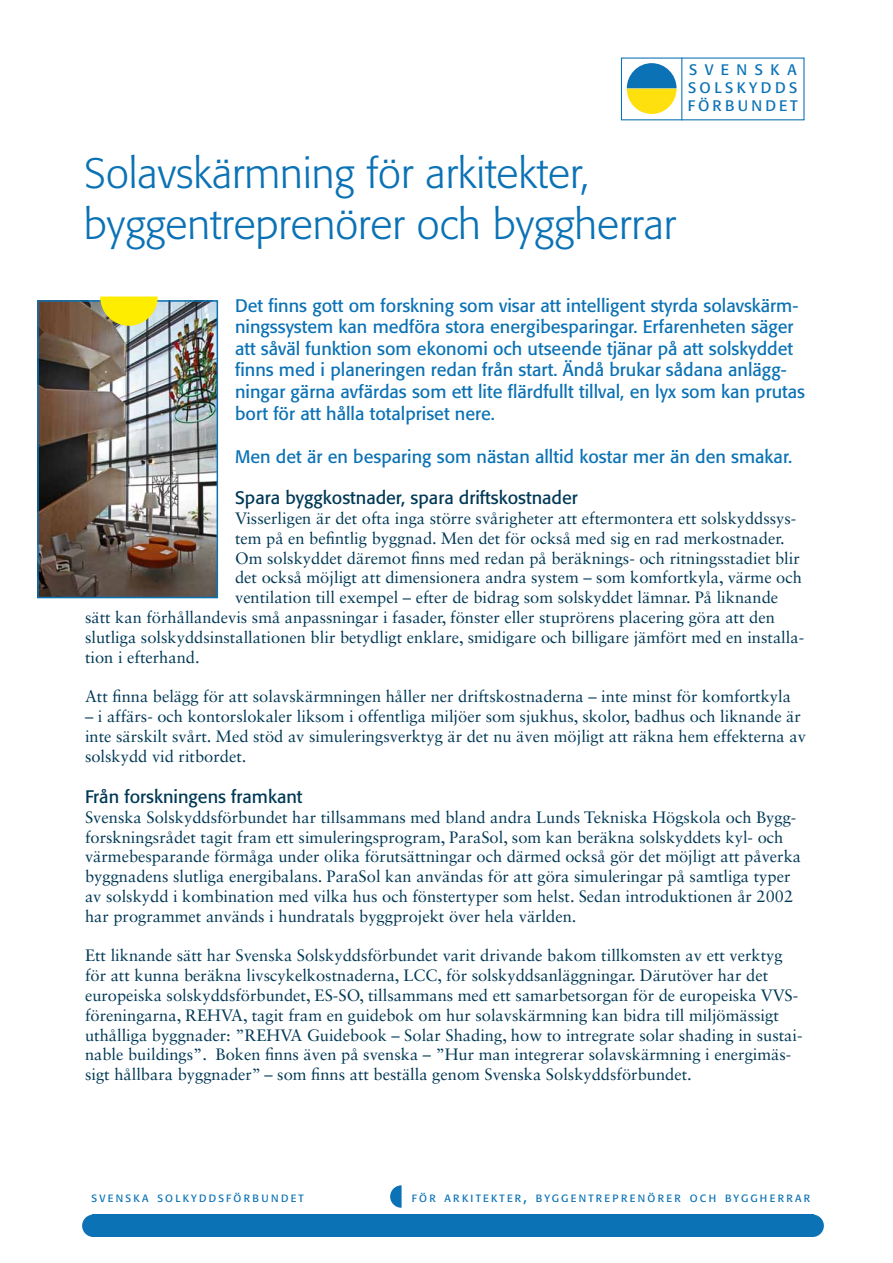
<style>
.page{position:relative;width:893px;height:1263px;background:#fff}
.page>*{position:absolute;margin:0;border:0;box-sizing:border-box;transform-origin:0 0}
.t1{font:300 42px/50.4px "Formata";color:#0b72b5}
.t2{font:18px/21.6px "Formata";color:#0b72b5}
.t3{font:18px "Formata";color:#003956}
.t4{font:16.5px/19.8px "Sabon LT Std";color:#003956}
.t5{font:15.15px/18.1px "Formata";color:#0b72b5}
.t6{font:10.5px "Formata";letter-spacing:.215em;color:#0b72b5}
.s1{font-size:15px}
</style>
<div class="page">
<div style="left:92px;top:1214px;width:722px;height:23px;background:#0b72b5"></div>
<svg style="left:82px;top:1214px;width:10px;height:23px"></svg>
<svg style="left:814px;top:1214px;width:10px;height:23px"></svg>
<svg style="left:627px;top:63px;width:49px;height:51px"></svg>
<hr style="left:681px;top:58px;width:1px;height:62px;background:#0b72b5">
<img style="left:40px;top:303px;width:175px;height:292px">
<div style="left:37px;top:300px;width:181px;height:298px;border:2px solid #0b72b5"></div>
<svg style="left:390px;top:1185px;width:12px;height:23px"></svg>
<svg style="left:100px;top:296px;width:58px;height:30px;background:#e9dd29"></svg>
<p class="t5" style="left:688px;top:61px;width:18px">SVENSKA<br>SOLSKYDDS<br>FÖRBUNDET</p>
<h1 class="t1" style="left:84px;top:149px;width:593px">Solavskärmning för arkitekter, byggentreprenörer och byggherrar</h1>
<p class="t2" style="left:235px;top:294px;width:572px">Det finns gott om forskning som visar att intelligent styrda solavskärm&shy;ningssystem kan medföra stora energibesparingar. Erfarenheten säger att såväl funktion som ekonomi och utseende tjänar på att solskyddet finns med i planeringen redan från start. Ändå brukar sådana anlägg&shy;ningar gärna avfärdas som ett lite flärdfullt tillval, en lyx som kan prutas bort för att hålla totalpriset nere.</p>
<p class="t2" style="left:235px;top:446px;width:559px">Men det är en besparing som nästan alltid kostar mer än den smakar.</p>
<p class="t3" style="left:235px;top:487px;width:344px">Spara byggkostnader, spara driftskostnader</p>
<p class="t4" style="left:235px;top:508px;width:563px">Visserligen är det ofta inga större svårigheter att eftermontera ett solskyddssys-</p>
<p class="t4" style="left:235px;top:528px;width:551px">tem på en befintlig byggnad. Men det för också med sig en rad merkostnader.</p>
<p class="t4" style="left:235px;top:548px;width:566px">Om solskyddet däremot finns med redan på beräknings- och ritningsstadiet blir</p>
<p class="t4" style="left:235px;top:567px;width:568px">det också möjligt att dimensionera andra system – som komfortkyla, värme och</p>
<p class="t4" style="left:235px;top:587px;width:545px">ventilation till exempel – efter de bidrag som solskyddet lämnar. På liknande</p>
<p class="t4" style="left:85px;top:607px;width:691px">sätt kan förhållandevis små anpassningar i fasader, fönster eller stuprörens placering göra att den</p>
<p class="t4" style="left:85px;top:627px;width:721px">slutliga solskyddsinstallationen blir betydligt enklare, smidigare och billigare jämfört med en installa-</p>
<p class="t4" style="left:85px;top:647px;width:116px">tion i efterhand.</p>
<p class="t4" style="left:85px;top:686px;width:707px">Att finna belägg för att solavskärmningen håller ner driftskostnaderna – inte minst för komfortkyla</p>
<p class="t4" style="left:85px;top:706px;width:722px">– i affärs- och kontorslokaler liksom i offentliga miljöer som sjukhus, skolor, badhus och liknande är inte särskilt svårt. Med stöd av simuleringsverktyg är det nu även möjligt att räkna hem effekterna av solskydd vid ritbordet.</p>
<p class="t3" style="left:85px;top:786px;width:219px">Från forskningens framkant</p>
<p class="t4" style="left:85px;top:807px;width:717px">Svenska Solskyddsförbundet har tillsammans med bland andra Lunds Tekniska Högskola och Bygg&shy;forskningsrådet tagit fram ett simuleringsprogram, ParaSol, som kan beräkna solskyddets kyl- och värmebesparande förmåga under olika förutsättningar och därmed också gör det möjligt att påverka byggnadens slutliga energibalans. ParaSol kan användas för att göra simuleringar på samtliga typer av solskydd i kombination med vilka hus och fönstertyper som helst. Sedan introduktionen år 2002 har programmet används i hundratals byggprojekt över hela världen.</p>
<p class="t4" style="left:85px;top:945px;width:719px">Ett liknande sätt har Svenska Solskyddsförbundet varit drivande bakom tillkomsten av ett verktyg för att kunna beräkna livscykelkostnaderna, LCC, för solskyddsanläggningar. Därutöver har det europeiska solskyddsförbundet, ES-SO, tillsammans med ett samarbetsorgan för de europeiska VVS&shy;föreningarna, REHVA, tagit fram en guidebok om hur solavskärmning kan bidra till miljömässigt uthålliga byggnader: ”REHVA Guidebook – Solar Shading, how to intregrate solar shading in sustai&shy;nable buildings”. Boken finns även på svenska – ”Hur man integrerar solavskärmning i energimäs&shy;sigt hållbara byggnader” – som finns att beställa genom Svenska Solskyddsförbundet.</p>
<p class="t6" style="left:91px;top:1191px;width:214px">SVENSKA SOLKYDDSFÖRBUNDET</p>
<p class="t6" style="left:412px;top:1191px;width:400px">FÖR ARKITEKTER<span class="s1">,</span> BYGGENTREPRENÖRER OCH BYGGHERRAR</p>
</div>
